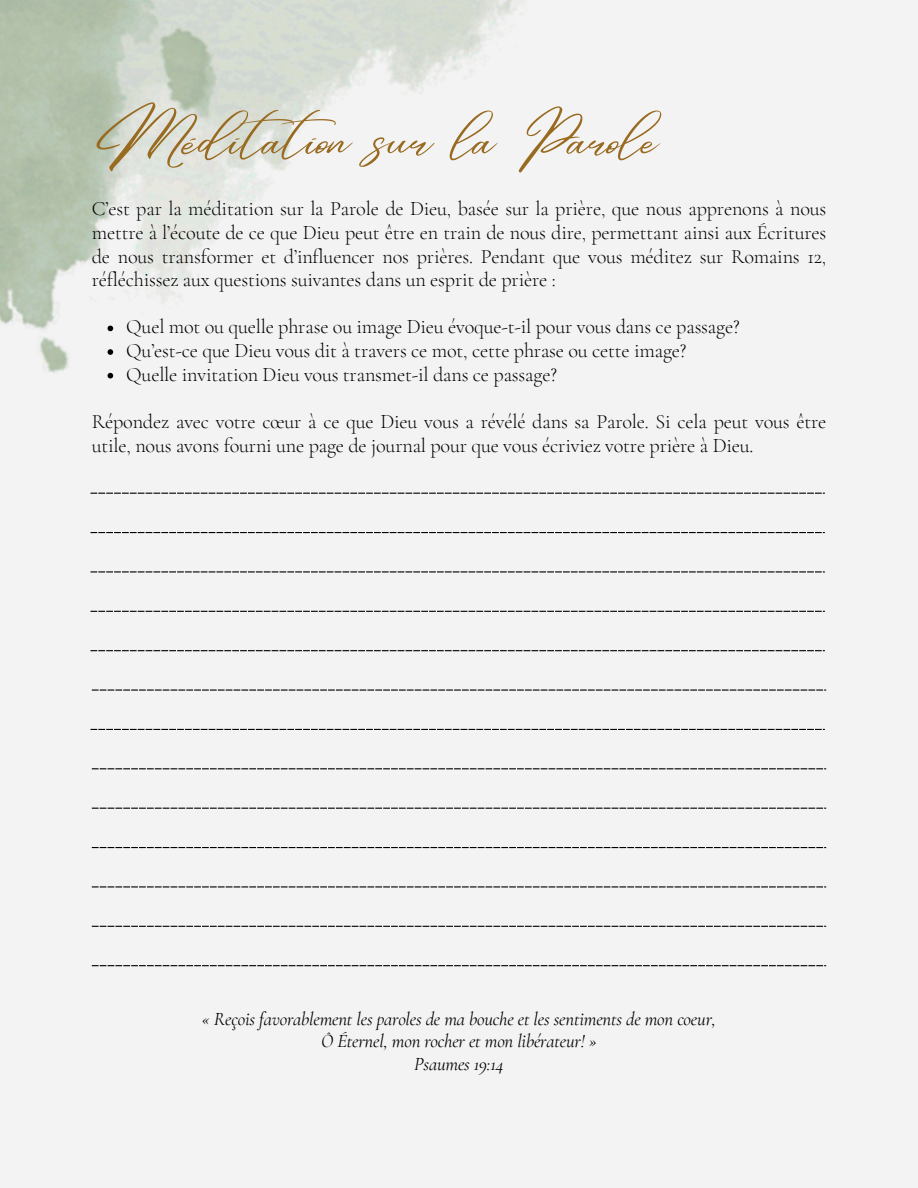
<style>
.page{position:relative;width:918px;height:1188px;background:#f4f3f3}
.page>*{position:absolute;margin:0;border:0;box-sizing:border-box;transform-origin:0 0}
.t1{font:54px "Andasia";color:#996b21}
.t2{font:300 20.25px/23.7px "Cormorant Garamond";letter-spacing:-.01em;color:#000;text-align:justify}
.t3{font:italic 18.75px "Cormorant Garamond";letter-spacing:-.01em;color:#000}
</style>
<div class="page">
<svg style="left:90px;top:650px;width:735px;height:1px"></svg>
<svg style="left:92px;top:689px;width:734px;height:2px"></svg>
<svg style="left:90px;top:729px;width:735px;height:1px"></svg>
<svg style="left:92px;top:768px;width:734px;height:1px"></svg>
<svg style="left:92px;top:808px;width:734px;height:1px"></svg>
<svg style="left:92px;top:847px;width:734px;height:1px"></svg>
<svg style="left:92px;top:886px;width:734px;height:1px"></svg>
<svg style="left:92px;top:926px;width:734px;height:1px"></svg>
<svg style="left:92px;top:965px;width:734px;height:1px"></svg>
<img style="left:0;top:0;width:823px;height:612px">
<svg style="left:108px;top:326px;width:5px;height:5px"></svg>
<svg style="left:108px;top:349px;width:5px;height:6px"></svg>
<svg style="left:108px;top:373px;width:5px;height:5px"></svg>
<p class="t1" style="left:92px;top:98px;width:570px">Méditation sur la Parole</p>
<p class="t2" style="left:92px;top:197px;width:736px">C’est par la méditation sur la Parole de Dieu, basée sur la prière, que nous apprenons à nous mettre à l’écoute de ce que Dieu peut être en train de nous dire, permettant ainsi aux Écritures de nous transformer et d’influencer nos prières. Pendant que vous méditez sur Romains 12, réfléchissez aux questions suivantes dans un esprit de prière :</p>
<p class="t2" style="left:126px;top:315px;width:615px">Quel mot ou quelle phrase ou image Dieu évoque-t-il pour vous dans ce passage?</p>
<p class="t2" style="left:126px;top:339px;width:562px">Qu’est-ce que Dieu vous dit à travers ce mot, cette phrase ou cette image?</p>
<p class="t2" style="left:126px;top:362px;width:432px">Quelle invitation Dieu vous transmet-il dans ce passage?</p>
<p class="t2" style="left:92px;top:410px;width:736px">Répondez avec votre cœur à ce que Dieu vous a révélé dans sa Parole. Si cela peut vous être utile, nous avons fourni une page de journal pour que vous écriviez votre prière à Dieu.</p>
<p class="t3" style="left:202px;top:1007px;width:516px">« Reçois favorablement les paroles de ma bouche et les sentiments de mon coeur,</p>
<h1 class="t3" style="left:321px;top:1030px;width:277px">Ô Éternel, mon rocher et mon libérateur! »</h1>
<p class="t3" style="left:414px;top:1052px;width:91px">Psaumes 19:14</p>
</div>
